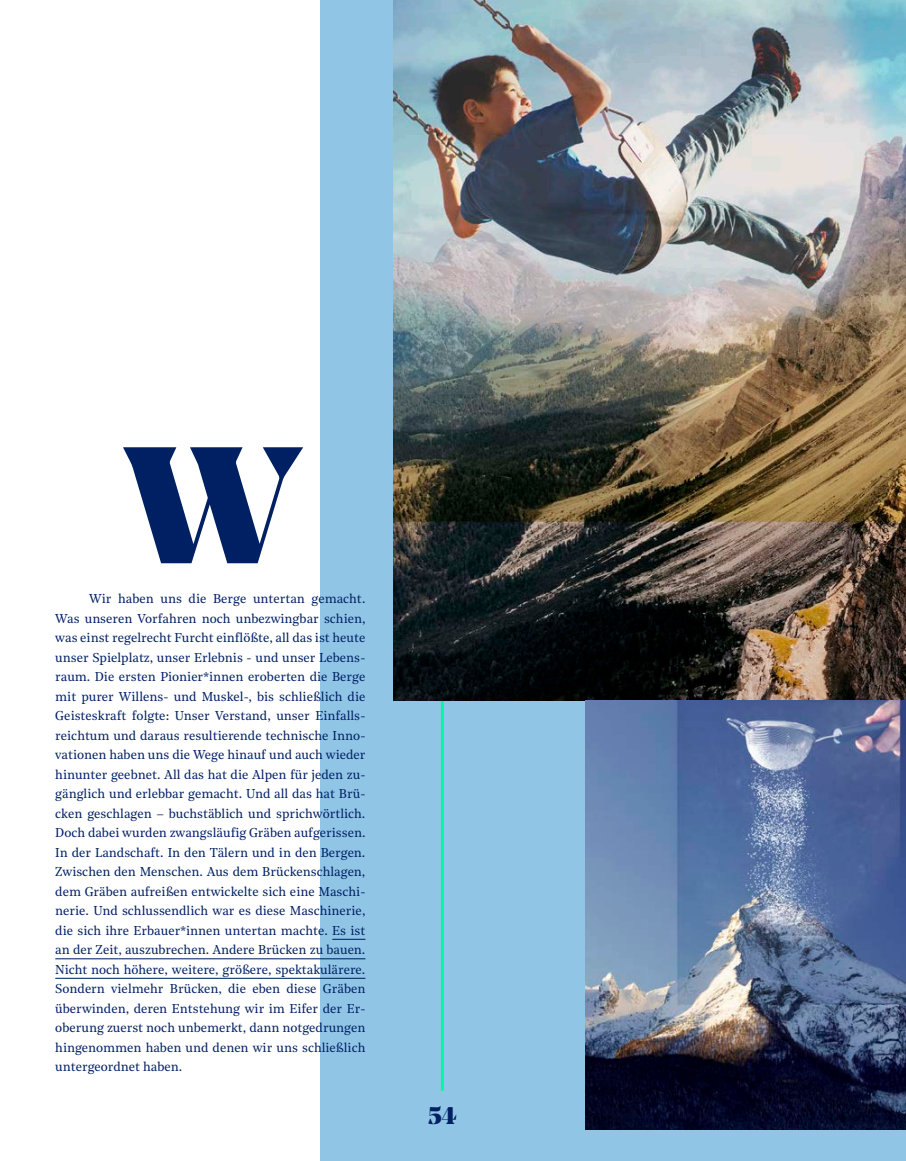
<style>
.page{position:relative;width:906px;height:1161px;background:#fff}
.page>*{position:absolute;margin:0;border:0;box-sizing:border-box;transform-origin:0 0}
.t1{font:900 165px "Noe Display";color:#002064}
.t2{font:900 24px "Noe Display";color:#002064}
.t3{font:12.75px/19.5px "Noe Text";color:#002064;text-align:justify}
</style>
<div class="page">
<div style="left:320px;top:0;width:586px;height:1161px;background:#91c5e6"></div>
<hr style="left:332px;top:939px;width:33px;height:1px;background:#002064">
<hr style="left:55px;top:958px;width:310px;height:1px;background:#002064">
<hr style="left:55px;top:978px;width:310px;height:1px;background:#002064">
<hr style="left:441px;top:77px;width:3px;height:1014px;background:#00f9a2">
<img style="left:393px;top:0;width:513px;height:701px">
<img style="left:585px;top:701px;width:321px;height:429px">
<h1 class="t1" style="left:124px;top:397px;width:174px">W</h1>
<p class="t3" style="left:55px;top:588px;width:312px;text-indent:34px">Wir haben uns die Berge untertan gemacht.<br>Was unseren Vorfahren noch unbezwingbar schien, was einst regelrecht Furcht einflößte, all das ist heute unser Spielplatz, unser Erlebnis - und unser Lebens&shy;raum. Die ersten Pionier*innen eroberten die Berge mit purer Willens- und Muskel-, bis schließlich die Geisteskraft folgte: Unser Verstand, unser Einfalls&shy;reichtum und daraus resultierende technische Inno&shy;vationen haben uns die Wege hinauf und auch wieder hinunter geebnet. All das hat die Alpen für jeden zu&shy;gänglich und erlebbar gemacht. Und all das hat Brü&shy;cken geschlagen – buchstäblich und sprichwörtlich.<br>Doch dabei wurden zwangsläufig Gräben aufgerissen.<br>In der Landschaft. In den Tälern und in den Bergen.<br>Zwischen den Menschen. Aus dem Brückenschlagen, dem Gräben aufreißen entwickelte sich eine Maschi&shy;nerie. Und schlussendlich war es diese Maschinerie, die sich ihre Erbauer*innen untertan machte. Es ist an der Zeit, auszubrechen. Andere Brücken zu bauen.<br>Nicht noch höhere, weitere, größere, spektakulärere.<br>Sondern vielmehr Brücken, die eben diese Gräben überwinden, deren Entstehung wir im Eifer der Er&shy;oberung zuerst noch unbemerkt, dann notgedrungen hingenommen haben und denen wir uns schließlich untergeordnet haben.</p>
<h2 class="t2" style="left:428px;top:1099px;width:31px">54</h2>
</div>
